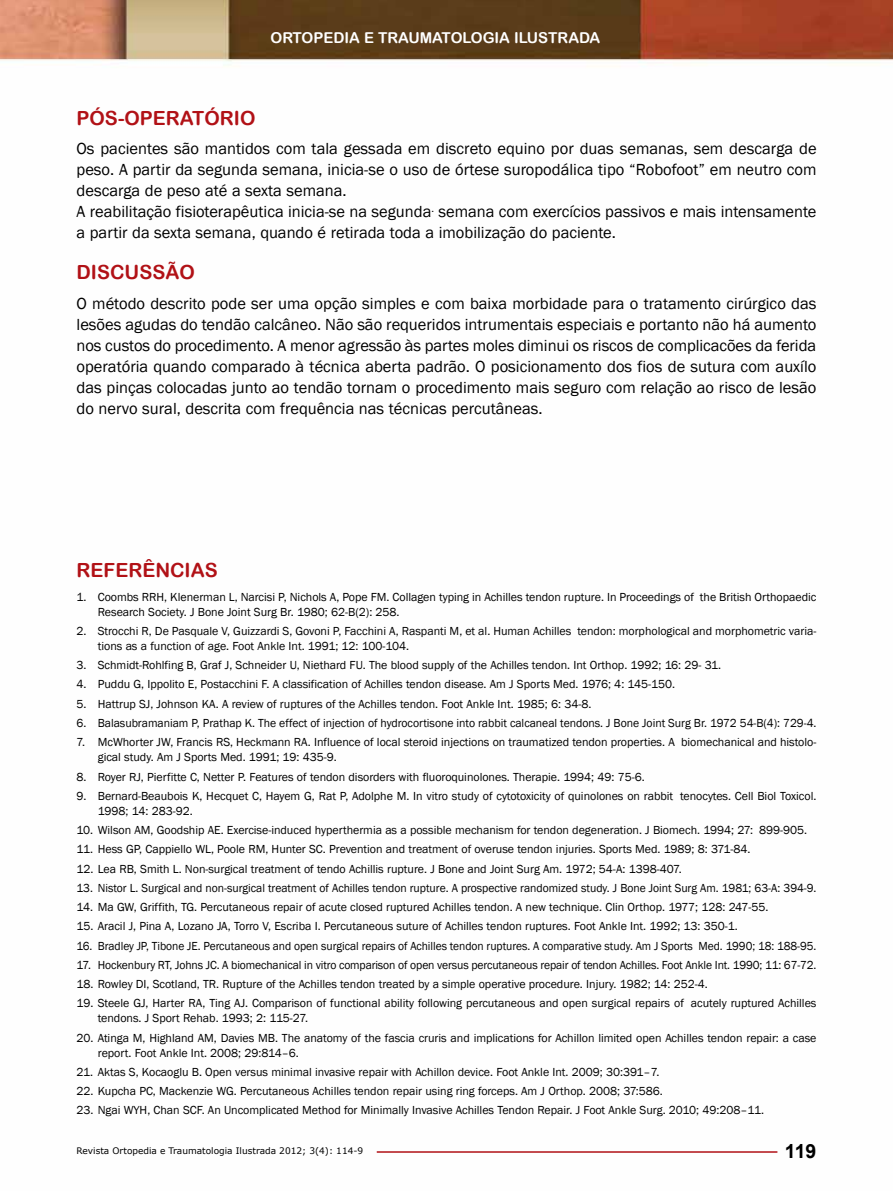
<style>
.page{position:relative;width:893px;height:1191px;background:#fff}
.page>*{position:absolute;margin:0;border:0;box-sizing:border-box;transform-origin:0 0}
.t1{font:19.5px "Arial Rounded MT Bold";color:#b11116}
.t2{font:700 19.5px "Arial";color:#000}
.t3{font:16.5px/21px "Franklin Gothic";color:#000}
.t4{font:15px "Arial Rounded MT Bold";letter-spacing:-.005em;color:#fff}
.t5{font:12px/15px "Franklin Gothic";letter-spacing:-.005em;color:#000}
.t6{font:12px "Franklin Gothic";letter-spacing:-.005em;color:#000;scale:.96 1}
.t7{font:9px "Verdana";color:#000}
</style>
<div class="page">
<img style="left:0;top:0;width:893px;height:1153px">
<hr style="left:377px;top:1151px;width:400px;height:1px;background:#b11116">
<p class="t4" style="left:271px;top:29px;width:331px">ORTOPEDIA E TRAUMATOLOGIA ILUSTRADA</p>
<h1 class="t1" style="left:77px;top:106px;width:180px">PÓS-OPERATÓRIO</h1>
<p class="t3" style="left:77px;top:139px;width:742px">Os pacientes são mantidos com tala gessada em discreto equino por duas semanas, sem descarga de peso. A partir da segunda semana, inicia-se o uso de órtese suropodálica tipo “Robofoot” em neutro com descarga de peso até a sexta semana.<br>A reabilitação fisioterapêutica inicia-se na segunda<sup>.</sup> semana com exercícios passivos e mais intensamente a partir da sexta semana, quando é retirada toda a imobilização do paciente.</p>
<h1 class="t1" style="left:77px;top:261px;width:120px">DISCUSSÃO</h1>
<p class="t3" style="left:77px;top:293px;width:741px;text-align:justify">O método descrito pode ser uma opção simples e com baixa morbidade para o tratamento cirúrgico das lesões agudas do tendão calcâneo. Não são requeridos intrumentais especiais e portanto não há aumento nos custos do procedimento. A menor agressão às partes moles diminui os riscos de complicacões da ferida operatória quando comparado à técnica aberta padrão. O posicionamento dos fios de sutura com auxílo das pinças colocadas junto ao tendão tornam o procedimento mais seguro com relação ao risco de lesão do nervo sural, descrita com frequência nas técnicas percutâneas.</p>
<h1 class="t1" style="left:77px;top:559px;width:143px">REFERÊNCIAS</h1>
<p class="t5" style="left:98px;top:589px;width:720px;text-indent:-21px">1. Coombs RRH, Klenerman L, Narcisi P, Nichols A, Pope FM. Collagen typing in Achilles tendon rupture. In Proceedings of the British Orthopaedic<br>Research Society. J Bone Joint Surg Br. 1980; 62-B(2): 258.</p>
<p class="t5" style="left:98px;top:623px;width:720px;text-indent:-21px">2. Strocchi R, De Pasquale V, Guizzardi S, Govoni P, Facchini A, Raspanti M, et al. Human Achilles tendon: morphological and morphometric varia&shy;tions as a function of age. Foot Ankle Int. 1991; 12: 100-104.</p>
<p class="t5" style="left:77px;top:658px;width:646px">3. Schmidt-Rohlfing B, Graf J, Schneider U, Niethard FU. The blood supply of the Achilles tendon. Int Orthop. 1992; 16: 29- 31.</p>
<p class="t5" style="left:77px;top:677px;width:600px">4. Puddu G, Ippolito E, Postacchini F. A classification of Achilles tendon disease. Am J Sports Med. 1976; 4: 145-150.</p>
<p class="t5" style="left:76px;top:696px;width:516px">5. Hattrup SJ, Johnson KA. A review of ruptures of the Achilles tendon. Foot Ankle Int. 1985; 6: 34-8.</p>
<p class="t5" style="left:77px;top:715px;width:741px">6. Balasubramaniam P, Prathap K. The effect of injection of hydrocortisone into rabbit calcaneal tendons. J Bone Joint Surg Br. 1972 54-B(4): 729-4.</p>
<p class="t5" style="left:98px;top:735px;width:720px;text-indent:-21px">7. McWhorter JW, Francis RS, Heckmann RA. Influence of local steroid injections on traumatized tendon properties. A biomechanical and histolo&shy;gical study. Am J Sports Med. 1991; 19: 435-9.</p>
<p class="t5" style="left:77px;top:769px;width:570px">8. Royer RJ, Pierfitte C, Netter P. Features of tendon disorders with fluoroquinolones. Therapie. 1994; 49: 75-6.</p>
<p class="t5" style="left:98px;top:788px;width:720px;text-indent:-21px">9. Bernard-Beaubois K, Hecquet C, Hayem G, Rat P, Adolphe M. In vitro study of cytotoxicity of quinolones on rabbit tenocytes. Cell Biol Toxicol.<br>1998; 14: 283-92.</p>
<p class="t5" style="left:77px;top:822px;width:732px">10. Wilson AM, Goodship AE. Exercise-induced hyperthermia as a possible mechanism for tendon degeneration. J Biomech. 1994; 27: 899-905.</p>
<p class="t5" style="left:77px;top:842px;width:676px">11. Hess GP, Cappiello WL, Poole RM, Hunter SC. Prevention and treatment of overuse tendon injuries. Sports Med. 1989; 8: 371-84.</p>
<p class="t5" style="left:76px;top:861px;width:607px">12. Lea RB, Smith L. Non-surgical treatment of tendo Achillis rupture. J Bone and Joint Surg Am. 1972; 54-A: 1398-407.</p>
<p class="t5" style="left:77px;top:880px;width:741px">13. Nistor L. Surgical and non-surgical treatment of Achilles tendon rupture. A prospective randomized study. J Bone Joint Surg Am. 1981; 63-A: 394-9.</p>
<p class="t5" style="left:77px;top:900px;width:693px">14. Ma GW, Griffith, TG. Percutaneous repair of acute closed ruptured Achilles tendon. A new technique. Clin Orthop. 1977; 128: 247-55.</p>
<p class="t5" style="left:77px;top:919px;width:663px">15. Aracil J, Pina A, Lozano JA, Torro V, Escriba I. Percutaneous suture of Achilles tendon ruptures. Foot Ankle Int. 1992; 13: 350-1.</p>
<p class="t6" style="left:77px;top:938px;width:772px">16. Bradley JP, Tibone JE. Percutaneous and open surgical repairs of Achilles tendon ruptures. A comparative study. Am J Sports Med. 1990; 18: 188-95.</p>
<p class="t5" style="left:77px;top:957px;width:741px">17. Hockenbury RT, Johns JC. A biomechanical in vitro comparison of open versus percutaneous repair of tendon Achilles. Foot Ankle Int. 1990; 11: 67-72.</p>
<p class="t5" style="left:77px;top:977px;width:633px">18. Rowley DI, Scotland, TR. Rupture of the Achilles tendon treated by a simple operative procedure. Injury. 1982; 14: 252-4.</p>
<p class="t5" style="left:98px;top:996px;width:720px;text-indent:-21px">19. Steele GJ, Harter RA, Ting AJ. Comparison of functional ability following percutaneous and open surgical repairs of acutely ruptured Achilles tendons. J Sport Rehab. 1993; 2: 115-27.</p>
<p class="t5" style="left:98px;top:1030px;width:720px;text-indent:-21px">20. Atinga M, Highland AM, Davies MB. The anatomy of the fascia cruris and implications for Achillon limited open Achilles tendon repair: a case report. Foot Ankle Int. 2008; 29:814–6.</p>
<p class="t5" style="left:77px;top:1064px;width:584px">21. Aktas S, Kocaoglu B. Open versus minimal invasive repair with Achillon device. Foot Ankle Int. 2009; 30:391–7.</p>
<p class="t5" style="left:76px;top:1084px;width:588px">22. Kupcha PC, Mackenzie WG. Percutaneous Achilles tendon repair using ring forceps. Am J Orthop. 2008; 37:586.</p>
<p class="t5" style="left:76px;top:1103px;width:689px">23. Ngai WYH, Chan SCF. An Uncomplicated Method for Minimally Invasive Achilles Tendon Repair. J Foot Ankle Surg. 2010; 49:208–11.</p>
<p class="t7" style="left:77px;top:1144px;width:288px">Revista Ortopedia e Traumatologia Ilustrada 2012; 3(4): 114-9</p>
<h1 class="t2" style="left:785px;top:1137px;width:33px">119</h1>
</div>
